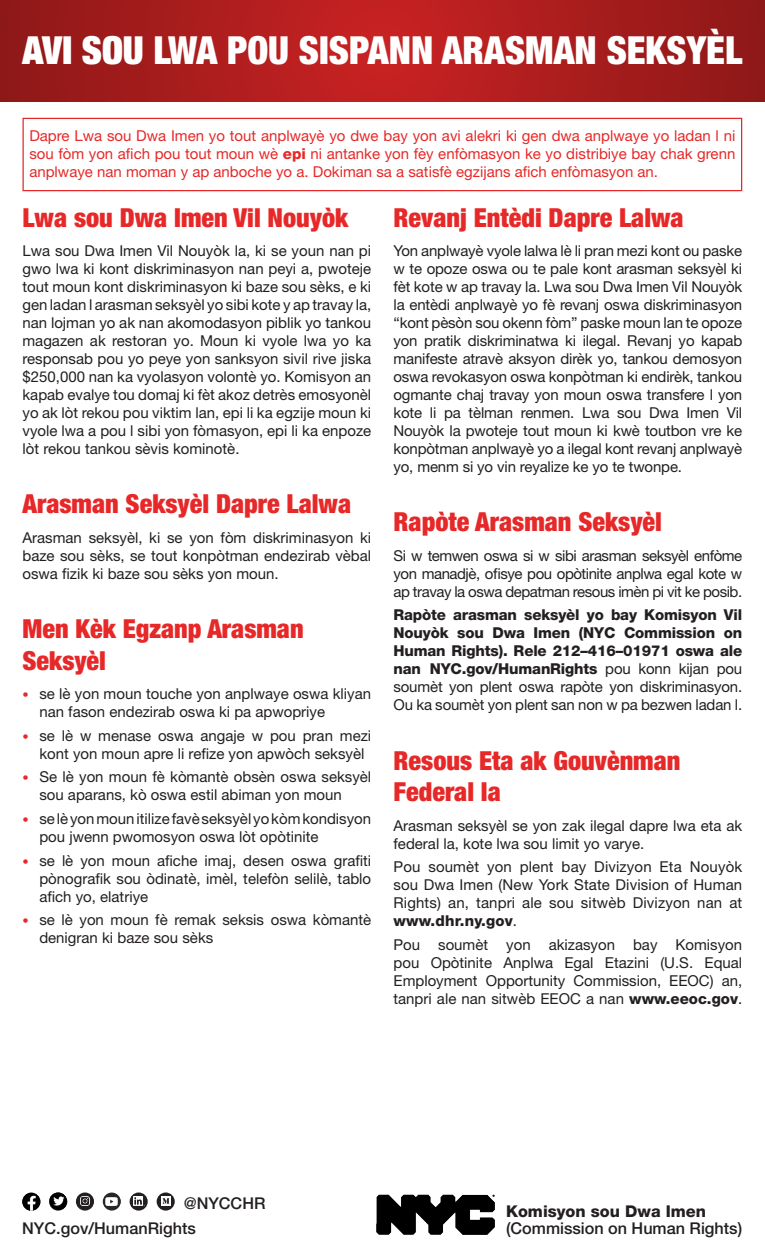
<style>
.page{position:relative;width:765px;height:1260px;background:#fff}
.page>*{position:absolute;margin:0;border:0;box-sizing:border-box;transform-origin:0 0}
.t1{font:900 condensed 38.75px "Helvetica Neue LT Std";color:#fff}
.t2{font:900 condensed 26.25px/31.5px "Helvetica Neue LT Std";color:#e72828}
.t3{font:500 16.25px/17.5px "Helvetica Neue LT Std";color:#231f20}
.t4{font:15px/18px "Helvetica Neue LT Std";color:#231f20;text-align:justify}
.t5{font:15px/18px "Helvetica Neue LT Std";color:#e72828;text-align:justify}
.t6{font:800 15px/18px "Helvetica Neue LT Std";letter-spacing:-.01em;color:#231f20;text-align:justify}
.s1{font-style:inherit}
.s2{font-weight:800}
.s3{font-weight:900;font-size:12.5px;color:#e72828}
.s4{font-weight:400}
</style>
<div class="page">
<svg style="left:0;top:0;width:765px;height:101px;background:#aa1c1d"></svg>
<img style="left:22px;top:1193px;width:18px;height:18px;border-radius:9px">
<svg style="left:49px;top:1193px;width:18px;height:18px"></svg>
<img style="left:50px;top:1193px;width:17px;height:17px">
<div style="left:76px;top:1193px;width:18px;height:18px;background:#231f20;border-radius:50%"></div>
<svg style="left:80px;top:1197px;width:10px;height:9px"></svg>
<img style="left:103px;top:1192px;width:18px;height:19px;border-radius:9px">
<svg style="left:130px;top:1193px;width:18px;height:18px"></svg>
<svg style="left:134px;top:1197px;width:10px;height:9px"></svg>
<svg style="left:157px;top:1193px;width:18px;height:18px"></svg>
<svg style="left:161px;top:1197px;width:9px;height:9px"></svg>
<img style="left:377px;top:1194px;width:118px;height:40px">
<div style="left:22px;top:118px;width:720px;height:73px;border:1px solid #e72828"></div>
<p class="t1" style="left:22px;top:27px;width:722px"><span class="s1">AVI SOU</span> LWA POU SISPANN ARASMAN SEKSYÈL</p>
<p class="t5" style="left:29px;top:126px;width:708px">Dapre Lwa sou Dwa Imen yo tout anplwayè yo dwe bay yon avi alekri ki gen dwa anplwaye yo ladan l ni sou fòm yon afich pou tout moun wè <span class="s2">epi</span> ni antanke yon fèy enfòmasyon ke yo distribiye bay chak grenn anplwaye nan moman y ap anboche yo a. Dokiman sa a satisfè egzijans afich enfòmasyon an.</p>
<p class="t2" style="left:22px;top:201px;width:327px">Lwa sou Dwa Imen Vil Nouyòk</p>
<p class="t4" style="left:22px;top:241px;width:350px">Lwa sou Dwa Imen Vil Nouyòk la, ki se youn nan pi gwo lwa ki kont diskriminasyon nan peyi a, pwoteje tout moun kont diskriminasyon ki baze sou sèks, e ki gen ladan l arasman seksyèl yo sibi kote y ap travay la, nan lojman yo ak nan akomodasyon piblik yo tankou magazen ak restoran yo. Moun ki vyole lwa yo ka responsab pou yo peye yon sanksyon sivil rive jiska $250,000 nan ka vyolasyon volontè yo. Komisyon an kapab evalye tou domaj ki fèt akoz detrès emosyonèl yo ak lòt rekou pou viktim lan, epi li ka egzije moun ki vyole lwa a pou l sibi yon fòmasyon, epi li ka enpoze lòt rekou tankou sèvis kominotè.</p>
<p class="t2" style="left:22px;top:488px;width:330px">Arasman Seksyèl Dapre Lalwa</p>
<p class="t4" style="left:22px;top:528px;width:350px">Arasman seksyèl, ki se yon fòm diskriminasyon ki baze sou sèks, se tout konpòtman endezirab vèbal oswa fizik ki baze sou sèks yon moun.</p>
<p class="t2" style="left:22px;top:613px;width:283px">Men Kèk Egzanp Arasman<br>Seksyèl</p>
<p class="t4" style="left:39px;top:684px;width:333px;text-indent:-17px"><span class="s3">•</span> se lè yon moun touche yon anplwaye oswa kliyan nan fason endezirab oswa ki pa apwopriye</p>
<p class="t4" style="left:39px;top:726px;width:333px;text-indent:-17px"><span class="s3">•</span> se lè w menase oswa angaje w pou pran mezi kont yon moun apre li refize yon apwòch seksyèl</p>
<p class="t4" style="left:39px;top:768px;width:333px;text-indent:-17px"><span class="s3">•</span> Se lè yon moun fè kòmantè obsèn oswa seksyèl sou aparans, kò oswa estil abiman yon moun</p>
<p class="t4" style="left:39px;top:809px;width:333px;text-indent:-17px"><span class="s3">•</span> se lè yon moun itilize favè seksyèl yo kòm kondisyon pou jwenn pwomosyon oswa lòt opòtinite</p>
<p class="t4" style="left:39px;top:851px;width:333px;text-indent:-17px"><span class="s3">•</span> se lè yon moun afiche imaj, desen oswa grafiti pònografik sou òdinatè, imèl, telefòn selilè, tablo afich yo, elatriye</p>
<p class="t4" style="left:39px;top:911px;width:333px;text-indent:-17px"><span class="s3">•</span> se lè yon moun fè remak seksis oswa kòmantè denigran ki baze sou sèks</p>
<p class="t2" style="left:394px;top:201px;width:292px">Revanj Entèdi Dapre Lalwa</p>
<p class="t4" style="left:394px;top:241px;width:350px">Yon anplwayè vyole lalwa lè li pran mezi kont ou paske w te opoze oswa ou te pale kont arasman seksyèl ki fèt kote w ap travay la. Lwa sou Dwa Imen Vil Nouyòk la entèdi anplwayè yo fè revanj oswa diskriminasyon “kont pèsòn sou okenn fòm” paske moun lan te opoze yon pratik diskriminatwa ki ilegal. Revanj yo kapab manifeste atravè aksyon dirèk yo, tankou demosyon oswa revokasyon oswa konpòtman ki endirèk, tankou ogmante chaj travay yon moun oswa transfere l yon kote li pa tèlman renmen. Lwa sou Dwa Imen Vil Nouyòk la pwoteje tout moun ki kwè toutbon vre ke konpòtman anplwayè yo a ilegal kont revanj anplwayè yo, menm si yo vin reyalize ke yo te twonpe.</p>
<p class="t2" style="left:394px;top:506px;width:270px">Rapòte Arasman Seksyèl</p>
<p class="t4" style="left:394px;top:546px;width:350px">Si w temwen oswa si w sibi arasman seksyèl enfòme yon manadjè, ofisye pou opòtinite anplwa egal kote w ap travay la oswa depatman resous imèn pi vit ke posib.</p>
<p class="t6" style="left:394px;top:606px;width:350px">Rapòte arasman seksyèl yo bay Komisyon Vil Nouyòk sou Dwa Imen (NYC Commission on Human Rights). Rele 212–416–01971 oswa ale nan NYC.gov/HumanRights <span class="s4">pou konn kijan pou soumèt yon plent oswa rapòte yon diskriminasyon.<br>Ou ka soumèt yon plent san non w pa bezwen ladan l.</span></p>
<p class="t2" style="left:394px;top:744px;width:289px">Resous Eta ak Gouvènman<br>Federal la</p>
<p class="t4" style="left:394px;top:816px;width:350px">Arasman seksyèl se yon zak ilegal dapre lwa eta ak federal la, kote lwa sou limit yo varye.</p>
<p class="t4" style="left:394px;top:858px;width:350px">Pou soumèt yon plent bay Divizyon Eta Nouyòk sou Dwa Imen (New York State Division of Human Rights) an, tanpri ale sou sitwèb Divizyon nan at <span class="s2">www.dhr.ny.gov</span>.</p>
<p class="t4" style="left:394px;top:935px;width:350px">Pou soumèt yon akizasyon bay Komisyon pou Opòtinite Anplwa Egal Etazini (U.S. Equal Employment Opportunity Commission, EEOC) an, tanpri ale nan sitwèb EEOC a nan <span class="s2">www.eeoc.gov</span>.</p>
<p class="t3" style="left:184px;top:1195px;width:83px">@NYCCHR</p>
<p class="t3" style="left:22px;top:1220px;width:175px">NYC.gov/HumanRights</p>
<p class="t3" style="left:506px;top:1202px;width:238px"><span class="s2">Komisyon sou Dwa Imen </span>(Commission on Human Rights)</p>
</div>
